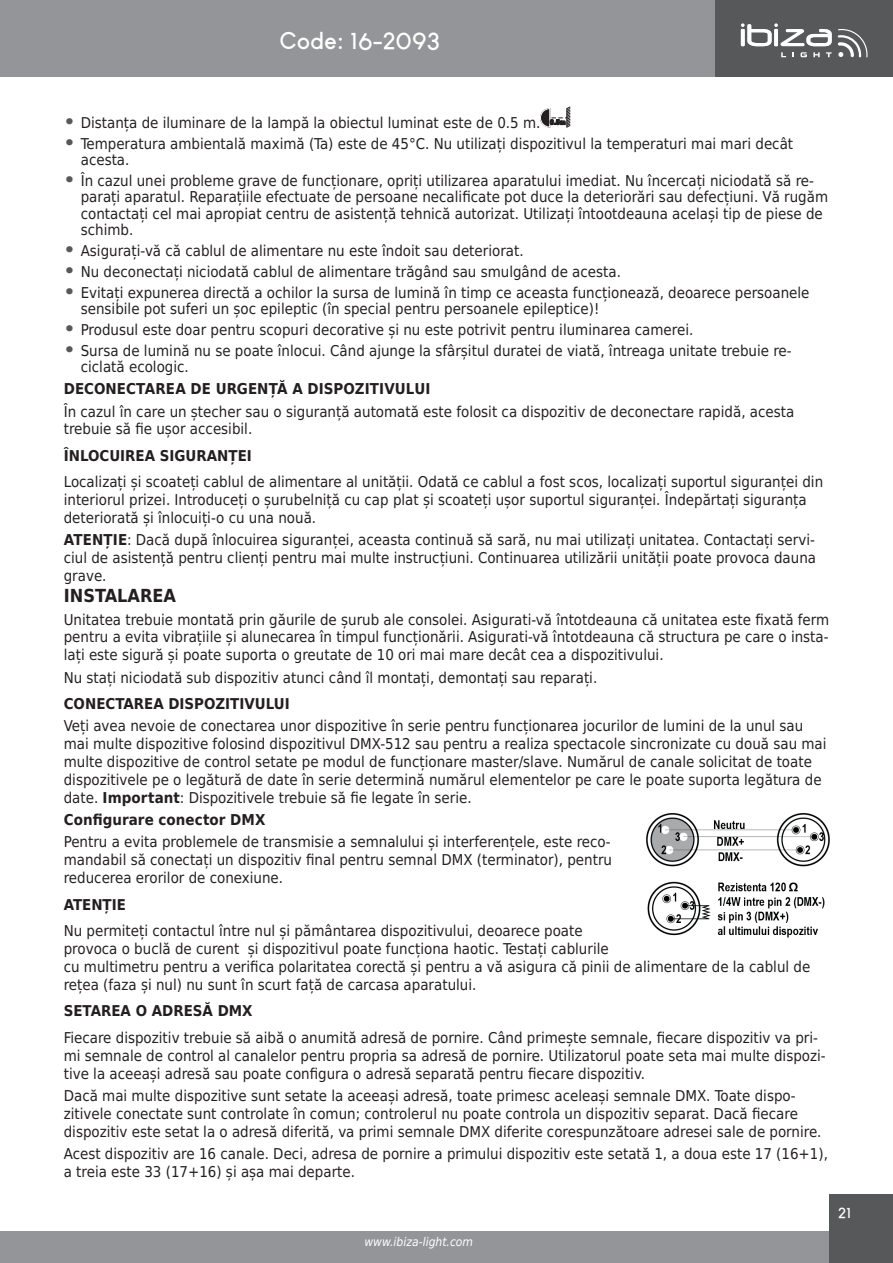
<style>
.page{position:relative;width:893px;height:1263px;background:#fff}
.page>*{position:absolute;margin:0;border:0;box-sizing:border-box;transform-origin:0 0}
.t1{font:700 24px "Louis George Cafe";color:#fff}
.t2{font:700 18px "DejaVu Sans Condensed";color:#231f20}
.t3{font:15px/18px "DejaVu Sans Condensed";color:#231f20}
.t4{font:700 15px "DejaVu Sans Condensed";color:#231f20}
.t5{font:700 15px "Louis George Cafe";color:#fff}
.t6{font:italic 12px "DejaVu Sans Condensed";color:#fff}
.s1{font-family:"DejaVu Sans";font-weight:700;font-size:18px;color:#57585a}
.s2{font-weight:700}
</style>
<div class="page">
<div style="left:0;top:0;width:893px;height:77px;background:#939598"></div>
<div style="left:0;top:1231px;width:893px;height:32px;background:#939598"></div>
<div style="left:715px;top:0;width:178px;height:77px;background:#57585a"></div>
<svg style="left:838px;top:29px;width:29px;height:28px"></svg>
<svg style="left:741px;top:23px;width:91px;height:23px"></svg>
<svg style="left:781px;top:52px;width:5px;height:5px"></svg>
<svg style="left:800px;top:52px;width:7px;height:5px"></svg>
<svg style="left:813px;top:52px;width:7px;height:5px"></svg>
<svg style="left:826px;top:52px;width:6px;height:5px"></svg>
<div style="left:829px;top:1195px;width:64px;height:68px;background:#57585a"></div>
<svg style="left:540px;top:107px;width:30px;height:20px"></svg>
<img style="left:646px;top:814px;width:183px;height:124px">
<h1 class="t1" style="left:280px;top:26px;width:162px">Code: 16-2093</h1>
<p class="t3" style="left:64px;top:113px;width:503px"><span class="s1">•</span> Distanța de iluminare de la lampă la obiectul luminat este de 0.5 m. <sup>0.5m</sup></p>
<p class="t3" style="left:81px;top:135px;width:714px;line-height:16.5px;text-indent:-17px"><span class="s1">•</span> Temperatura ambientală maximă (Ta) este de 45°C. Nu utilizați dispozitivul la temperaturi mai mari decât acesta.</p>
<p class="t3" style="left:81px;top:172px;width:749px;line-height:16.5px;text-indent:-17px"><span class="s1">•</span> În cazul unei probleme grave de funcționare, opriți utilizarea aparatului imediat. Nu încercați niciodată să re&shy;parați aparatul. Reparațiile efectuate de persoane necalificate pot duce la deteriorări sau defecțiuni. Vă rugăm contactați cel mai apropiat centru de asistență tehnică autorizat. Utilizați întootdeauna același tip de piese de schimb.</p>
<p class="t3" style="left:64px;top:241px;width:461px"><span class="s1">•</span> Asigurați-vă că cablul de alimentare nu este îndoit sau deteriorat.</p>
<p class="t3" style="left:64px;top:262px;width:559px"><span class="s1">•</span> Nu deconectați niciodată cablul de alimentare trăgând sau smulgând de acesta.</p>
<p class="t3" style="left:81px;top:284px;width:730px;line-height:16.5px;text-indent:-17px"><span class="s1">•</span> Evitați expunerea directă a ochilor la sursa de lumină în timp ce aceasta funcționează, deoarece persoanele sensibile pot suferi un șoc epileptic (în special pentru persoanele epileptice)!</p>
<p class="t3" style="left:64px;top:320px;width:631px"><span class="s1">•</span> Produsul este doar pentru scopuri decorative și nu este potrivit pentru iluminarea camerei.</p>
<p class="t3" style="left:81px;top:342px;width:712px;line-height:16.5px;text-indent:-17px"><span class="s1">•</span> Sursa de lumină nu se poate înlocui. Când ajunge la sfârșitul duratei de viată, întreaga unitate trebuie re&shy;ciclată ecologic.</p>
<p class="t4" style="left:64px;top:377px;width:368px">DECONECTAREA DE URGENȚĂ A DISPOZITIVULUI</p>
<p class="t3" style="left:64px;top:402px;width:732px">În cazul în care un ștecher sau o siguranță automată este folosit ca dispozitiv de deconectare rapidă, acesta trebuie să fie ușor accesibil.</p>
<p class="t4" style="left:64px;top:443px;width:190px">ÎNLOCUIREA SIGURANȚEI</p>
<p class="t3" style="left:64px;top:473px;width:761px">Localizați și scoateți cablul de alimentare al unității. Odată ce cablul a fost scos, localizați suportul siguranței din interiorul prizei. Introduceți o șurubelniță cu cap plat și scoateți ușor suportul siguranței. Îndepărtați siguranța deteriorată și înlocuiți-o cu una nouă.</p>
<p class="t3" style="left:64px;top:531px;width:754px;text-align:justify"><span class="s2">ATENȚIE</span>: Dacă după înlocuirea siguranței, aceasta continuă să sară, nu mai utilizați unitatea. Contactați servi&shy;ciul de asistență pentru clienți pentru mai multe instrucțiuni. Continuarea utilizării unității poate provoca dauna grave.</p>
<p class="t2" style="left:64px;top:581px;width:114px">INSTALAREA</p>
<p class="t3" style="left:64px;top:610px;width:767px;text-align:justify">Unitatea trebuie montată prin găurile de șurub ale consolei. Asigurati-vă întotdeauna că unitatea este fixată ferm pentru a evita vibrațiile și alunecarea în timpul funcționării. Asigurati-vă întotdeauna că structura pe care o insta&shy;lați este sigură și poate suporta o greutate de 10 ori mai mare decât cea a dispozitivului.</p>
<p class="t3" style="left:64px;top:668px;width:535px">Nu stați niciodată sub dispozitiv atunci când îl montați, demontați sau reparați.</p>
<p class="t4" style="left:64px;top:691px;width:227px">CONECTAREA DISPOZITIVULUI</p>
<p class="t3" style="left:64px;top:717px;width:764px">Veți avea nevoie de conectarea unor dispozitive în serie pentru funcționarea jocurilor de lumini de la unul sau mai multe dispozitive folosind dispozitivul DMX-512 sau pentru a realiza spectacole sincronizate cu două sau mai multe dispozitive de control setate pe modul de funcționare master/slave. Numărul de canale solicitat de toate dispozitivele pe o legătură de date în serie determină numărul elementelor pe care le poate suporta legătura de date. <span class="s2">Important</span>: Dispozitivele trebuie să fie legate în serie.</p>
<p class="t4" style="left:64px;top:808px;width:203px">Configurare conector DMX</p>
<p class="t3" style="left:64px;top:833px;width:550px;text-align:justify">Pentru a evita problemele de transmisie a semnalului și interferențele, este reco&shy;mandabil să conectați un dispozitiv final pentru semnal DMX (terminator), pentru reducerea erorilor de conexiune.</p>
<p class="t4" style="left:64px;top:892px;width:64px">ATENȚIE</p>
<p class="t3" style="left:64px;top:921px;width:748px">Nu permiteți contactul între nul și pământarea dispozitivului, deoarece poate<br>provoca o buclă de curent și dispozitivul poate funcționa haotic. Testați cablurile<br>cu multimetru pentru a verifica polaritatea corectă și pentru a vă asigura că pinii de alimentare de la cablul de rețea (faza și nul) nu sunt în scurt față de carcasa aparatului.</p>
<p class="t4" style="left:64px;top:999px;width:190px">SETAREA O ADRESĂ DMX</p>
<p class="t3" style="left:64px;top:1028px;width:763px">Fiecare dispozitiv trebuie să aibă o anumită adresă de pornire. Când primește semnale, fiecare dispozitiv va pri&shy;mi semnale de control al canalelor pentru propria sa adresă de pornire. Utilizatorul poate seta mai multe dispozi&shy;tive la aceeași adresă sau poate configura o adresă separată pentru fiecare dispozitiv.</p>
<p class="t3" style="left:64px;top:1086px;width:759px">Dacă mai multe dispozitive sunt setate la aceeași adresă, toate primesc aceleași semnale DMX. Toate dispo&shy;zitivele conectate sunt controlate în comun; controlerul nu poate controla un dispozitiv separat. Dacă fiecare dispozitiv este setat la o adresă diferită, va primi semnale DMX diferite corespunzătoare adresei sale de pornire.</p>
<p class="t3" style="left:64px;top:1144px;width:766px">Acest dispozitiv are 16 canale. Deci, adresa de pornire a primului dispozitiv este setată 1, a doua este 17 (16+1), a treia este 33 (17+16) și așa mai departe.</p>
<p class="t6" style="left:364px;top:1233px;width:110px">www.ibiza-light.com</p>
<p class="t5" style="left:838px;top:1203px;width:15px">21</p>
</div>
